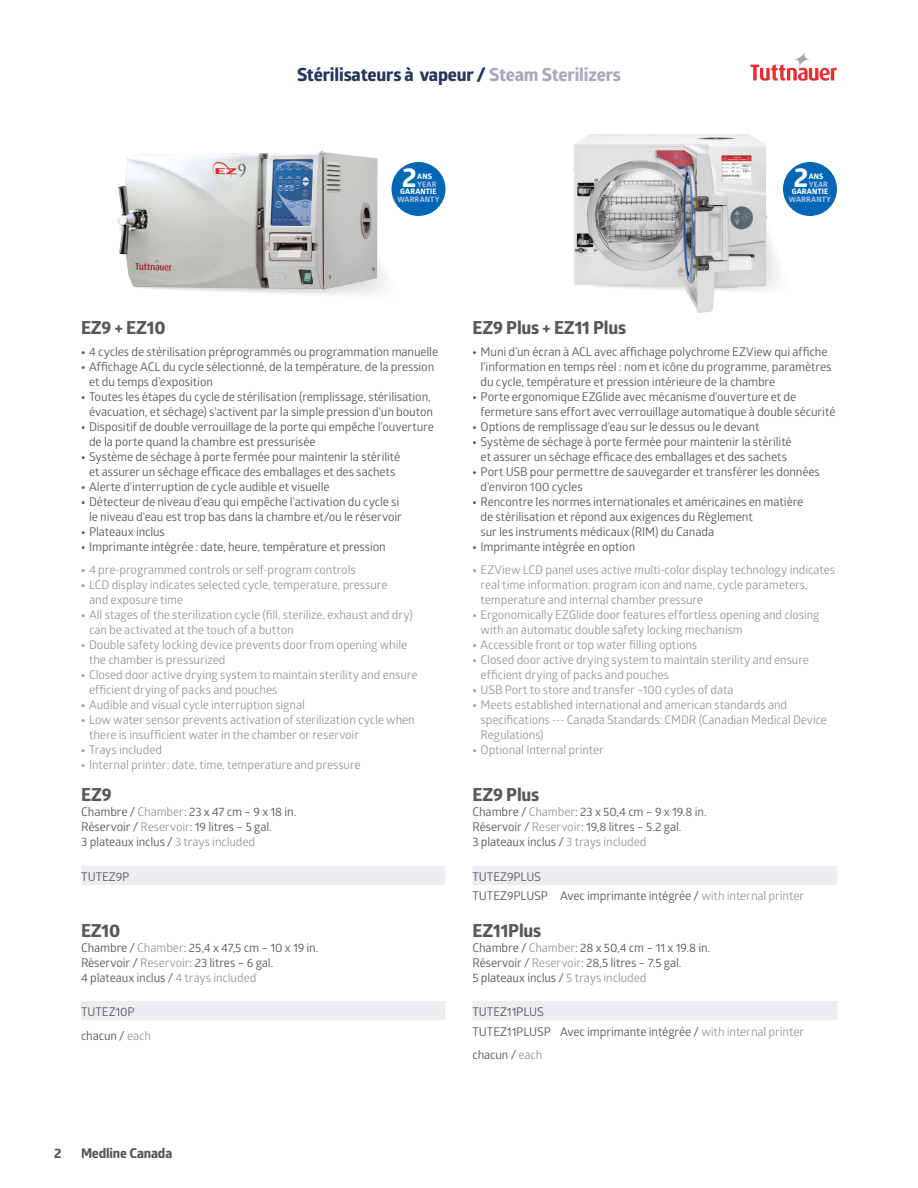
<style>
.page{position:relative;width:918px;height:1188px;background:#fff}
.page>*{position:absolute;margin:0;border:0;box-sizing:border-box;transform-origin:0 0}
.t1{font:800 27px "Glober";color:#fff}
.t2{font:800 18px "Glober";letter-spacing:-.01em;color:#57585a}
.t3{font:800 18px "Glober";letter-spacing:-.01em;color:#24365b}
.t4{font:800 13.5px "Glober";letter-spacing:-.01em;color:#57585a}
.t5{font:12px/15px "Glober";letter-spacing:-.01em;color:#57585a}
.t6{font:12px/15px "Glober";letter-spacing:-.01em;color:#97999c}
.t7{font:800 7.5px "Glober";letter-spacing:.015em;color:#adbfe2}
.t8{font:800 7.5px "Glober";letter-spacing:.015em;color:#fff}
.s1{color:#a8a9ba}
.s2{font-weight:800}
.s3{color:#97999c}
</style>
<div class="page">
<div style="left:392px;top:162px;width:54px;height:54px;background:#0166b3;border-radius:50%"></div>
<div style="left:783px;top:162px;width:54px;height:54px;background:#0166b3;border-radius:50%"></div>
<div style="left:473px;top:866px;width:364px;height:19px;background:#edeef2"></div>
<div style="left:473px;top:1001px;width:364px;height:19px;background:#edeef2"></div>
<svg style="left:751px;top:52px;width:86px;height:29px"></svg>
<img style="left:118px;top:151px;width:290px;height:144px">
<img style="left:573px;top:134px;width:214px;height:179px">
<div style="left:81px;top:1001px;width:364px;height:19px;background:#edeef2"></div>
<div style="left:81px;top:866px;width:364px;height:19px;background:#edeef2"></div>
<h2 class="t3" style="left:297px;top:61px;width:325px">Stérilisateurs à vapeur / <span class="s1">Steam Sterilizers</span></h2>
<h1 class="t1" style="left:402px;top:158px;width:16px">2</h1>
<p class="t8" style="left:417px;top:171px;width:16px">ANS</p>
<p class="t7" style="left:417px;top:179px;width:21px">YEAR</p>
<p class="t8" style="left:400px;top:186px;width:38px">GARANTIE</p>
<p class="t7" style="left:397px;top:194px;width:44px">WARRANTY</p>
<h1 class="t1" style="left:794px;top:158px;width:16px">2</h1>
<p class="t8" style="left:809px;top:171px;width:16px">ANS</p>
<p class="t7" style="left:809px;top:179px;width:21px">YEAR</p>
<p class="t8" style="left:792px;top:186px;width:38px">GARANTIE</p>
<p class="t7" style="left:789px;top:194px;width:44px">WARRANTY</p>
<h2 class="t2" style="left:81px;top:315px;width:86px">EZ9 + EZ10</h2>
<p class="t5" style="left:81px;top:344px;width:359px"><span class="s2">•</span> 4 cycles de stérilisation préprogrammés ou programmation manuelle</p>
<p class="t5" style="left:89px;top:359px;width:347px;text-indent:-8px"><span class="s2">•</span> Affichage ACL du cycle sélectionné, de la température, de la pression et du temps d’exposition</p>
<p class="t5" style="left:81px;top:389px;width:354px;text-align:right"><span class="s2">•</span> Toutes les étapes du cycle de stérilisation (remplissage, stérilisation, évacuation, et séchage) s'activent par la simple pression d'un bouton</p>
<p class="t5" style="left:89px;top:419px;width:346px;text-indent:-8px"><span class="s2">•</span> Dispositif de double verrouillage de la porte qui empêche l'ouverture de la porte quand la chambre est pressurisée</p>
<p class="t5" style="left:81px;top:449px;width:321px;text-align:center"><span class="s2">•</span> Système de séchage à porte fermée pour maintenir la stérilité et assurer un séchage efficace des emballages et des sachets</p>
<p class="t5" style="left:81px;top:479px;width:250px"><span class="s2">•</span> Alerte d'interruption de cycle audible et visuelle</p>
<p class="t5" style="left:81px;top:494px;width:322px;text-align:right"><span class="s2">•</span> Détecteur de niveau d'eau qui empêche l'activation du cycle si le niveau d'eau est trop bas dans la chambre et/ou le réservoir</p>
<p class="t5" style="left:81px;top:524px;width:85px"><span class="s2">•</span> Plateaux inclus</p>
<p class="t5" style="left:81px;top:539px;width:306px"><span class="s2">•</span> Imprimante intégrée : date, heure, température et pression</p>
<p class="t6" style="left:81px;top:562px;width:276px"><span class="s2">•</span> 4 pre-programmed controls or self-program controls</p>
<p class="t6" style="left:89px;top:577px;width:300px;text-indent:-8px"><span class="s2">•</span> LCD display indicates selected cycle, temperature, pressure and exposure time</p>
<p class="t6" style="left:89px;top:607px;width:325px;text-indent:-8px"><span class="s2">•</span> All stages of the sterilization cycle (fill, sterilize, exhaust and dry) can be activated at the touch of a button</p>
<p class="t6" style="left:89px;top:637px;width:320px;text-indent:-8px"><span class="s2">•</span> Double safety locking device prevents door from opening while the chamber is pressurized</p>
<p class="t6" style="left:89px;top:667px;width:330px;text-indent:-8px"><span class="s2">•</span> Closed door active drying system to maintain sterility and ensure efficient drying of packs and pouches</p>
<p class="t6" style="left:81px;top:697px;width:225px"><span class="s2">•</span> Audible and visual cycle interruption signal</p>
<p class="t6" style="left:89px;top:712px;width:327px;text-indent:-8px"><span class="s2">•</span> Low water sensor prevents activation of sterilization cycle when there is insufficient water in the chamber or reservoir</p>
<p class="t6" style="left:81px;top:742px;width:83px"><span class="s2">•</span> Trays included</p>
<p class="t6" style="left:81px;top:757px;width:281px"><span class="s2">•</span> Internal printer: date, time, temperature and pressure</p>
<h2 class="t2" style="left:81px;top:782px;width:32px">EZ9</h2>
<p class="t5" style="left:81px;top:804px;width:217px">Chambre / <span class="s3">Chamber</span>: 23 x 47 cm – 9 x 18 in.<br>Réservoir / <span class="s3">Reservoir</span>: 19 litres – 5 gal.<br>3 plateaux inclus / <span class="s3">3 trays included</span></p>
<p class="t5" style="left:81px;top:869px;width:50px">TUTEZ9P</p>
<h2 class="t2" style="left:81px;top:917px;width:41px">EZ10</h2>
<p class="t5" style="left:81px;top:939px;width:239px">Chambre / <span class="s3">Chamber</span>: 25,4 x 47,5 cm – 10 x 19 in.<br>Réservoir / <span class="s3">Reservoir</span>: 23 litres – 6 gal.<br>4 plateaux inclus / <span class="s3">4 trays included</span></p>
<p class="t5" style="left:81px;top:1000px;width:71px;line-height:23.4px">TUTEZ10P chacun / <span class="s3">each</span></p>
<p class="t4" style="left:54px;top:1143px;width:9px">2</p>
<p class="t4" style="left:81px;top:1143px;width:93px">Medline Canada</p>
<h2 class="t2" style="left:472px;top:315px;width:155px">EZ9 Plus + EZ11 Plus</h2>
<p class="t5" style="left:481px;top:344px;width:352px;text-indent:-8px"><span class="s2">•</span> Muni d’un écran à ACL avec affichage polychrome EZView qui affiche l’information en temps réel : nom et icône du programme, paramètres du cycle, température et pression intérieure de la chambre</p>
<p class="t5" style="left:481px;top:389px;width:356px;text-indent:-8px"><span class="s2">•</span> Porte ergonomique EZGlide avec mécanisme d’ouverture et de fermeture sans effort avec verrouillage automatique à double sécurité</p>
<p class="t5" style="left:472px;top:419px;width:288px"><span class="s2">•</span> Options de remplissage d’eau sur le dessus ou le devant</p>
<p class="t5" style="left:472px;top:434px;width:321px;text-align:center"><span class="s2">•</span> Système de séchage à porte fermée pour maintenir la stérilité et assurer un séchage efficace des emballages et des sachets</p>
<p class="t5" style="left:481px;top:464px;width:341px;text-indent:-8px"><span class="s2">•</span> Port USB pour permettre de sauvegarder et transférer les données d’environ 100 cycles</p>
<p class="t5" style="left:481px;top:494px;width:324px;text-indent:-8px"><span class="s2">•</span> Rencontre les normes internationales et américaines en matière de stérilisation et répond aux exigences du Règlement<br>sur les instruments médicaux (RIM) du Canada</p>
<p class="t5" style="left:472px;top:539px;width:164px"><span class="s2">•</span> Imprimante intégrée en option</p>
<p class="t6" style="left:481px;top:562px;width:356px;text-indent:-8px"><span class="s2">•</span> EZView LCD panel uses active multi-color display technology indicates real time information: program icon and name, cycle parameters, temperature and internal chamber pressure</p>
<p class="t6" style="left:481px;top:607px;width:340px;text-indent:-8px"><span class="s2">•</span> Ergonomically EZGlide door features effortless opening and closing with an automatic double safety locking mechanism</p>
<p class="t6" style="left:472px;top:637px;width:226px"><span class="s2">•</span> Accessible front or top water filling options</p>
<p class="t6" style="left:481px;top:652px;width:330px;text-indent:-8px"><span class="s2">•</span> Closed door active drying system to maintain sterility and ensure efficient drying of packs and pouches</p>
<p class="t6" style="left:472px;top:682px;width:263px"><span class="s2">•</span> USB Port to store and transfer ~100 cycles of data</p>
<p class="t6" style="left:481px;top:697px;width:348px;text-indent:-8px"><span class="s2">•</span> Meets established international and american standards and specifications --- Canada Standards: CMDR (Canadian Medical Device<br>Regulations)</p>
<p class="t6" style="left:472px;top:742px;width:133px"><span class="s2">•</span> Optional Internal printer</p>
<h2 class="t2" style="left:472px;top:782px;width:68px">EZ9 Plus</h2>
<p class="t5" style="left:472px;top:804px;width:236px">Chambre / <span class="s3">Chamber</span>: 23 x 50,4 cm – 9 x 19.8 in.<br>Réservoir / <span class="s3">Reservoir</span>: 19,8 litres – 5.2 gal.<br>3 plateaux inclus / <span class="s3">3 trays included</span></p>
<p class="t5" style="left:472px;top:867px;width:333px;line-height:19.4px">TUTEZ9PLUS<br>TUTEZ9PLUSP Avec imprimante intégrée / <span class="s3">with internal printer</span></p>
<h2 class="t2" style="left:472px;top:917px;width:70px">EZ11Plus</h2>
<p class="t5" style="left:472px;top:939px;width:239px">Chambre / <span class="s3">Chamber</span>: 28 x 50,4 cm – 11 x 19.8 in.<br>Réservoir / <span class="s3">Reservoir</span>: 28,5 litres – 7.5 gal.<br>5 plateaux inclus / <span class="s3">5 trays included</span></p>
<p class="t5" style="left:472px;top:1002px;width:333px;line-height:19.4px">TUTEZ11PLUS<br>TUTEZ11PLUSP Avec imprimante intégrée / <span class="s3">with internal printer</span></p>
<p class="t5" style="left:472px;top:1047px;width:71px">chacun / <span class="s3">each</span></p>
</div>
